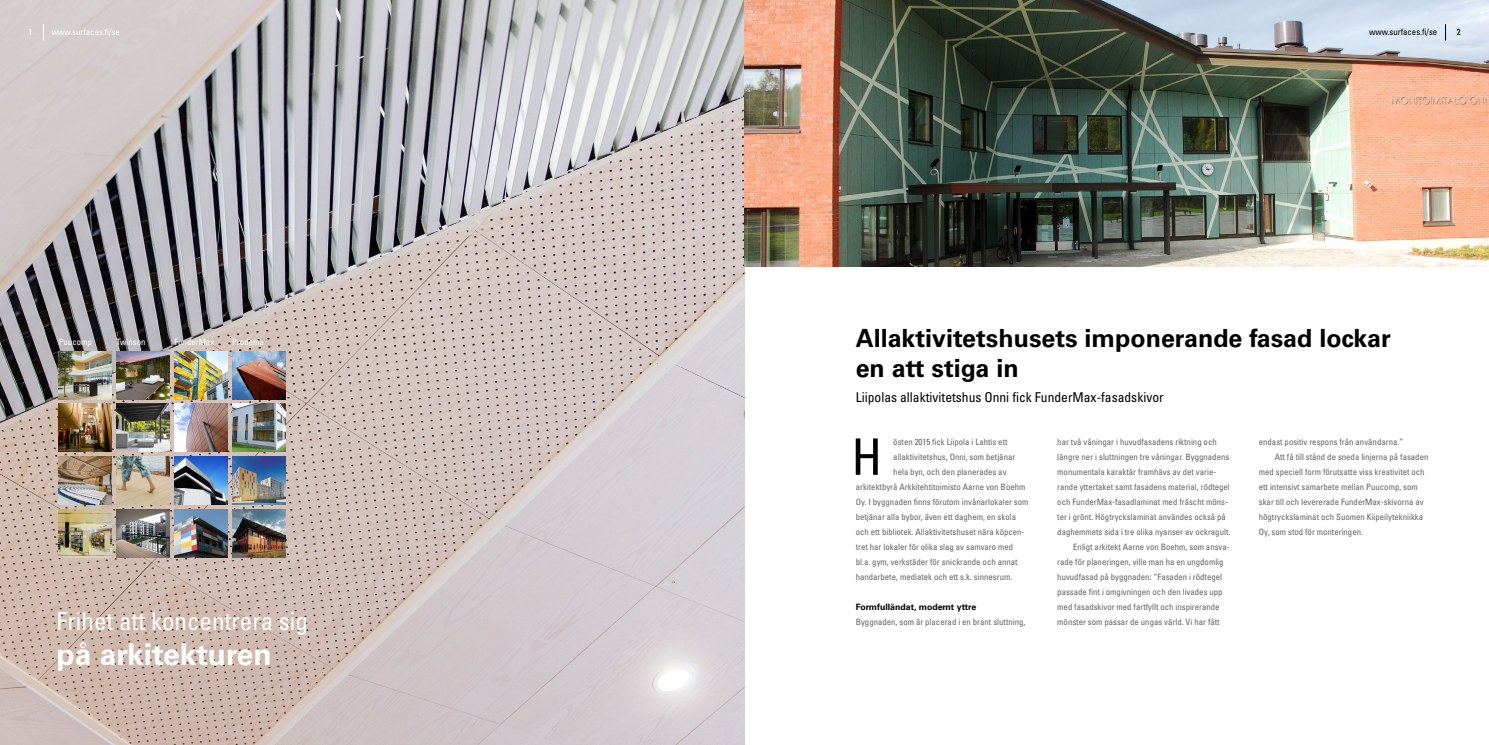
<style>
.page{position:relative;width:1489px;height:745px;background:#fff}
.page>*{position:absolute;margin:0;border:0;box-sizing:border-box;transform-origin:0 0}
.t1{font:condensed 50.25px "Univers LT Std";color:#000}
.t2{font:700 30px "Univers LT Std";color:#fff}
.t3{font:700 25px/30px "Univers LT Std";color:#000}
.t4{font:condensed 25px "Univers LT Std";color:#fff}
.t5{font:condensed 13.5px "Univers LT Std";color:#000}
.t6{font:condensed 8.75px "Univers LT Std";color:#636466}
.t7{font:condensed 8.75px "Univers LT Std";color:#fff}
.t8{font:700 8.75px "Univers LT Std";color:#000}
.t9{font:condensed 8.75px "Univers LT Std";color:#000}
</style>
<div class="page">
<img style="left:0;top:0;width:744px;height:744px">
<svg style="left:43px;top:24px;width:1px;height:16px"></svg>
<img style="left:232px;top:351px;width:53px;height:48px">
<img style="left:232px;top:403px;width:53px;height:48px">
<img style="left:232px;top:456px;width:53px;height:48px">
<img style="left:232px;top:509px;width:53px;height:47px">
<img style="left:116px;top:351px;width:54px;height:48px">
<img style="left:174px;top:351px;width:53px;height:48px">
<img style="left:59px;top:351px;width:53px;height:48px">
<img style="left:116px;top:403px;width:54px;height:48px">
<img style="left:174px;top:403px;width:53px;height:48px">
<img style="left:59px;top:403px;width:53px;height:48px">
<img style="left:116px;top:456px;width:54px;height:48px">
<img style="left:174px;top:456px;width:53px;height:48px">
<img style="left:59px;top:456px;width:53px;height:48px">
<img style="left:116px;top:509px;width:54px;height:47px">
<img style="left:174px;top:509px;width:53px;height:47px">
<img style="left:59px;top:509px;width:53px;height:47px">
<img style="left:744px;top:0;width:744px;height:267px">
<svg style="left:1445px;top:24px;width:1px;height:16px"></svg>
<p class="t7" style="left:28px;top:26px;width:5px">1</p>
<p class="t7" style="left:52px;top:26px;width:70px">www.surfaces.fi/se</p>
<p class="t9" style="left:1368px;top:26px;width:70px">www.surfaces.fi/se</p>
<p class="t9" style="left:1456px;top:26px;width:5px">2</p>
<p class="t7" style="left:59px;top:336px;width:35px">Puucomp</p>
<p class="t7" style="left:116px;top:336px;width:30px">Twinson</p>
<p class="t7" style="left:174px;top:336px;width:41px">FunderMax</p>
<p class="t7" style="left:232px;top:336px;width:33px">Prodema</p>
<h3 class="t3" style="left:855px;top:323px;width:536px">Allaktivitetshusets imponerande fasad lockar en att stiga in</h3>
<h3 class="t5" style="left:855px;top:388px;width:309px">Liipolas allaktivitetshus Onni fick FunderMax-fasadskivor</h3>
<h3 class="t4" style="left:57px;top:604px;width:253px">Frihet att koncentrera sig</h3>
<h2 class="t2" style="left:57px;top:636px;width:217px">på arkitekturen</h2>
<h1 class="t1" style="left:851px;top:425px;width:32px">H</h1>
<p class="t6" style="left:893px;top:436px;width:116px">östen 2015 fick Liipola i Lahtis ett</p>
<p class="t6" style="left:893px;top:451px;width:123px">allaktivitetshus, Onni, som betjänar</p>
<p class="t6" style="left:893px;top:466px;width:115px">hela byn, och den planerades av</p>
<p class="t6" style="left:855px;top:481px;width:171px">arkitektbyrå Arkkitehtitoimisto Aarne von Boehm</p>
<p class="t6" style="left:855px;top:496px;width:174px">Oy. I byggnaden finns förutom invånarlokaler som</p>
<p class="t6" style="left:855px;top:511px;width:162px">betjänar alla bybor, även ett daghem, en skola</p>
<p class="t6" style="left:855px;top:526px;width:170px">och ett bibliotek. Allaktivitetshuset nära köpcen-</p>
<p class="t6" style="left:855px;top:541px;width:159px">tret har lokaler för olika slag av samvaro med</p>
<p class="t6" style="left:855px;top:556px;width:163px">bl.a. gym, verkstäder för snickrande och annat</p>
<p class="t6" style="left:855px;top:571px;width:158px">handarbete, mediatek och ett s.k. sinnesrum.</p>
<p class="t8" style="left:855px;top:601px;width:122px">Formfulländat, modernt yttre</p>
<p class="t6" style="left:855px;top:616px;width:171px">Byggnaden, som är placerad i en brant sluttning,</p>
<p class="t6" style="left:1057px;top:436px;width:161px">har två våningar i huvudfasadens riktning och</p>
<p class="t6" style="left:1057px;top:451px;width:173px">längre ner i sluttningen tre våningar. Byggnadens</p>
<p class="t6" style="left:1057px;top:466px;width:160px">monumentala karaktär framhävs av det varie-</p>
<p class="t6" style="left:1057px;top:481px;width:174px">rande yttertaket samt fasadens material, rödtegel</p>
<p class="t6" style="left:1057px;top:496px;width:172px">och FunderMax-fasadlaminat med fräscht möns-</p>
<p class="t6" style="left:1057px;top:511px;width:170px">ter i grönt. Högtryckslaminat användes också på</p>
<p class="t6" style="left:1057px;top:526px;width:174px">daghemmets sida i tre olika nyanser av ockragult.</p>
<p class="t6" style="left:1073px;top:541px;width:158px">Enligt arkitekt Aarne von Boehm, som ansva-</p>
<p class="t6" style="left:1057px;top:556px;width:168px">rade för planeringen, ville man ha en ungdomlig</p>
<p class="t6" style="left:1057px;top:571px;width:166px">huvudfasad på byggnaden: “Fasaden i rödtegel</p>
<p class="t6" style="left:1057px;top:586px;width:167px">passade fint i omgivningen och den livades upp</p>
<p class="t6" style="left:1057px;top:601px;width:164px">med fasadskivor med fartfyllt och inspirerande</p>
<p class="t6" style="left:1057px;top:616px;width:164px">mönster som passar de ungas värld. Vi har fått</p>
<p class="t6" style="left:1258px;top:436px;width:146px">endast positiv respons från användarna.”</p>
<p class="t6" style="left:1274px;top:451px;width:155px">Att få till stånd de sneda linjerna på fasaden</p>
<p class="t6" style="left:1258px;top:466px;width:167px">med speciell form förutsatte viss kreativitet och</p>
<p class="t6" style="left:1258px;top:481px;width:160px">ett intensivt samarbete mellan Puucomp, som</p>
<p class="t6" style="left:1258px;top:496px;width:166px">skar till och levererade FunderMax-skivorna av</p>
<p class="t6" style="left:1258px;top:511px;width:166px">högtryckslaminat och Suomen Kiipeilytekniikka</p>
<p class="t6" style="left:1258px;top:526px;width:106px">Oy, som stod för monteringen.</p>
</div>
